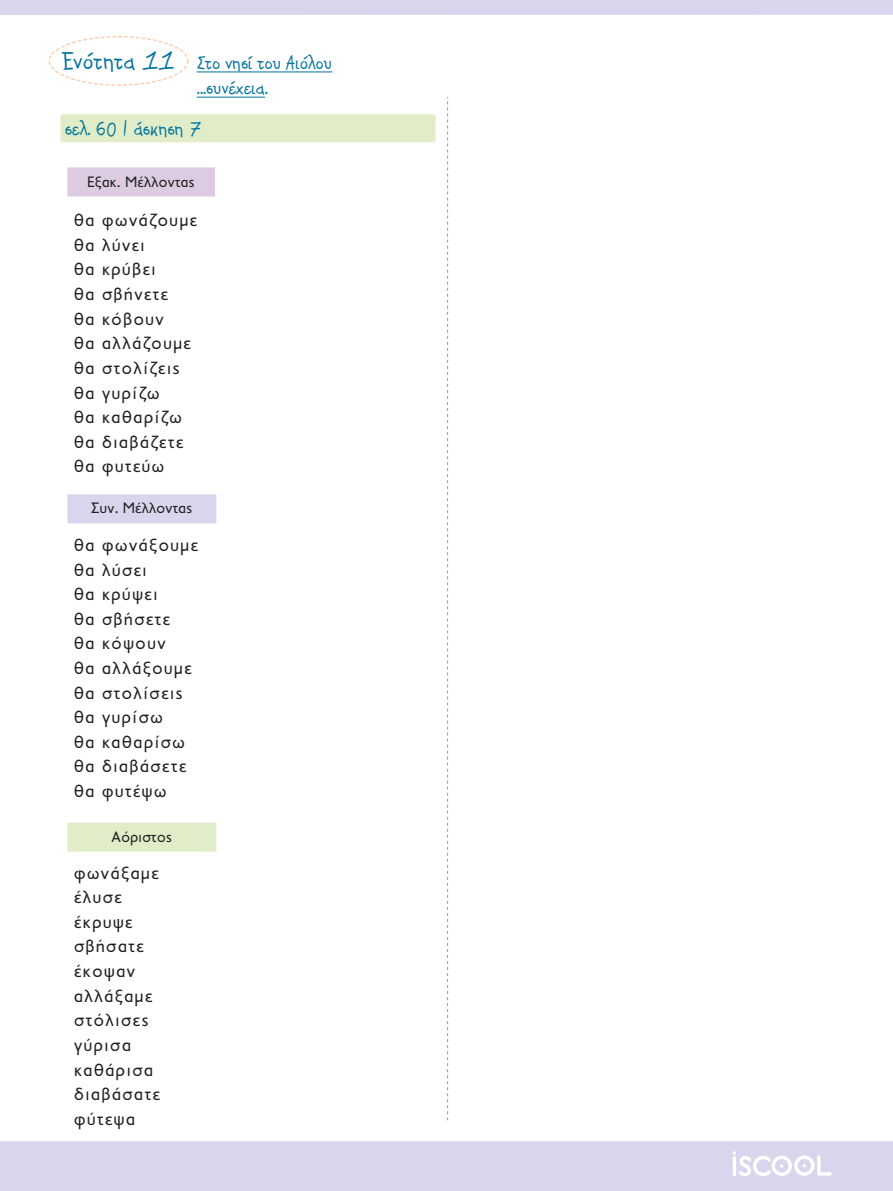
<style>
.page{position:relative;width:893px;height:1191px;background:#fff}
.page>*{position:absolute;margin:0;border:0;box-sizing:border-box;transform-origin:0 0}
.t1{font:21.6px "PF Kids Pro Grade Five";color:#00729d}
.t2{font:21px/25.2px "PF Kids Pro Grade Five";color:#00729d}
.t3{font:18px/24.6px "PF Transport";letter-spacing:.09em;color:#231f20}
.t4{font:15.3px "PF Transport";letter-spacing:.025em;color:#231f20}
.s1{font-size:27px}
</style>
<div class="page">
<div style="left:60px;top:114px;width:375px;height:28px;background:#e0edc8;border-radius:3px"></div>
<div style="left:0;top:1141px;width:893px;height:50px;background:#d8d6ec"></div>
<div style="left:0;top:0;width:893px;height:15px;background:#d8d6ec"></div>
<svg style="left:733px;top:1151px;width:99px;height:26px"></svg>
<svg style="left:447px;top:97px;width:1px;height:1023px"></svg>
<div style="left:48px;top:36px;width:141px;height:50px;border:1px dashed #fdd0b1;border-radius:50%"></div>
<hr style="left:197px;top:72px;width:135px;height:1px;background:#00729d">
<hr style="left:197px;top:97px;width:68px;height:1px;background:#00729d">
<div style="left:67px;top:167px;width:148px;height:29px;background:#ddcce1"></div>
<div style="left:67px;top:494px;width:150px;height:29px;background:#d8d6ec"></div>
<div style="left:67px;top:822px;width:150px;height:29px;background:#e0edc8"></div>
<p class="t2" style="left:197px;top:49px;width:137px;text-indent:-135px"><span class="s1">Ενότητα 11</span> Στο νησί του Αιόλου ...συνέχεια.</p>
<p class="t1" style="left:65px;top:110px;width:137px">σελ. 60 | άσκηση 7</p>
<p class="t4" style="left:87px;top:173px;width:109px">Εξακ. Μέλλοντας</p>
<p class="t3" style="left:74px;top:208px;width:124px">θα φωνάζουµε θα λύνει<br>θα κρύβει<br>θα σβήνετε<br>θα κόβουν<br>θα αλλάζουµε θα στολίζεις θα γυρίζω<br>θα καθαρίζω θα διαβάζετε θα φυτεύω</p>
<p class="t4" style="left:91px;top:499px;width:103px">Συν. Μέλλοντας</p>
<p class="t3" style="left:74px;top:532px;width:125px">θα φωνάξουµε θα λύσει<br>θα κρύψει<br>θα σβήσετε<br>θα κόψουν<br>θα αλλάξουµε θα στολίσεις θα γυρίσω<br>θα καθαρίσω θα διαβάσετε θα φυτέψω</p>
<p class="t4" style="left:111px;top:828px;width:62px">Αόριστος</p>
<p class="t3" style="left:74px;top:860px;width:87px">φωνάξαµε έλυσε έκρυψε σβήσατε έκοψαν αλλάξαµε στόλισες γύρισα καθάρισα διαβάσατε φύτεψα</p>
</div>
